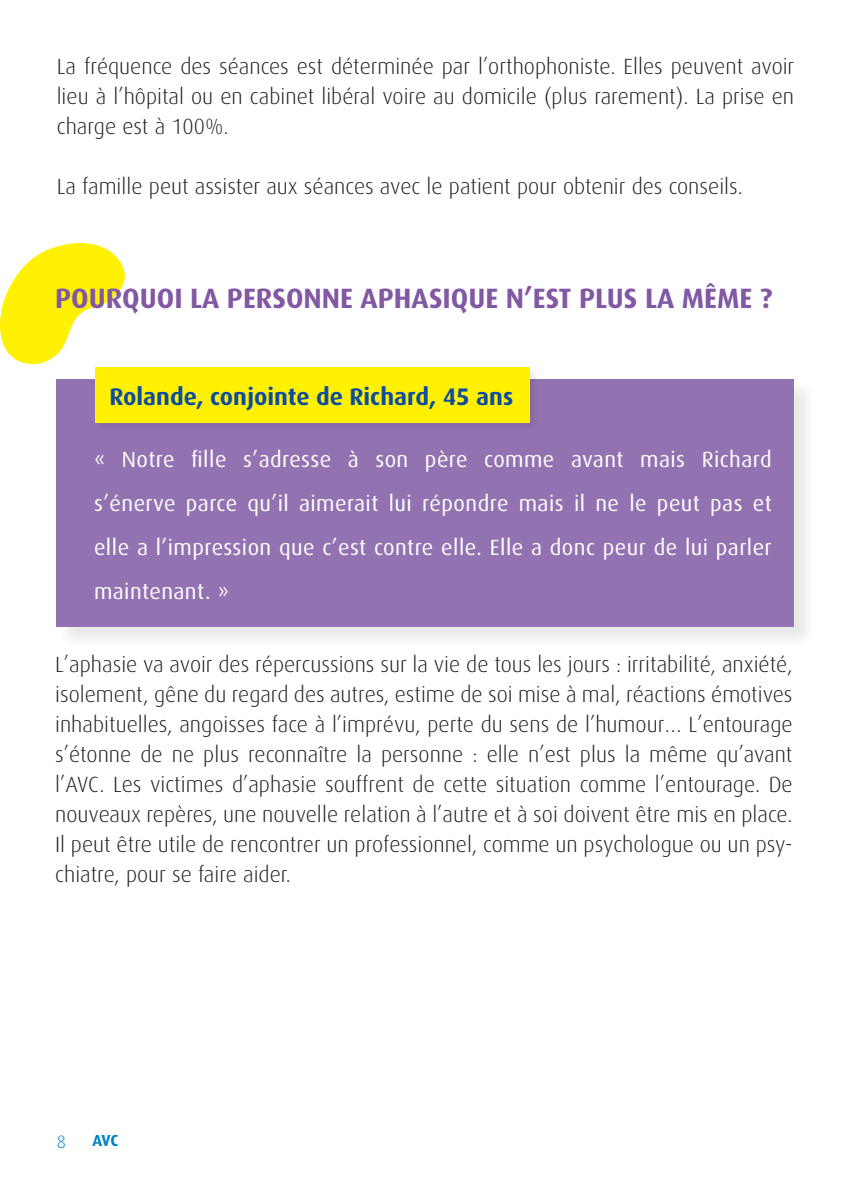
<style>
.page{position:relative;width:851px;height:1191px;background:#fff}
.page>*{position:absolute;margin:0;border:0;box-sizing:border-box;transform-origin:0 0}
.t1{font:700 28px "Dax";color:#8158a4}
.t2{font:700 24px "Dax";color:#0d4da1}
.t3{font:300 22px/30px "Dax";color:#231f20;text-align:justify}
.t4{font:22px/44px "Dax";letter-spacing:.02em;color:#fff;text-align:justify}
.t5{font:300 18px "Dax";color:#0082c7}
.t6{font:700 16px "Dax";color:#0082c7}
</style>
<div class="page">
<div style="left:57px;top:379px;width:759px;height:269px;background:#231f20;opacity:.1"></div>
<div style="left:57px;top:379px;width:737px;height:247px;background:#9372b2"></div>
<div style="left:93px;top:365px;width:447px;height:68px;background:#231f20;opacity:.1"></div>
<div style="left:95px;top:367px;width:434px;height:56px;background:#fff101"></div>
<svg style="left:0;top:243px;width:127px;height:124px"></svg>
<p class="t3" style="left:57px;top:51px;width:739px">La fréquence des séances est déterminée par l’orthophoniste. Elles peuvent avoir lieu à l’hôpital ou en cabinet libéral voire au domicile (plus rarement). La prise en charge est à 100%.</p>
<p class="t3" style="left:57px;top:171px;width:687px">La famille peut assister aux séances avec le patient pour obtenir des conseils.</p>
<p class="t1" style="left:55px;top:282px;width:718px">POURQUOI LA PERSONNE APHASIQUE N’EST PLUS LA MÊME ?</p>
<p class="t2" style="left:109px;top:383px;width:405px">Rolande, conjointe de Richard, 45 ans</p>
<p class="t4" style="left:94px;top:438px;width:679px">« Notre fille s’adresse à son père comme avant mais Richard s’énerve parce qu’il aimerait lui répondre mais il ne le peut pas et elle a l’impression que c’est contre elle. Elle a donc peur de lui parler maintenant. »</p>
<p class="t3" style="left:55px;top:649px;width:739px">L’aphasie va avoir des répercussions sur la vie de tous les jours : irritabilité, anxiété, isolement, gêne du regard des autres, estime de soi mise à mal, réactions émotives inhabituelles, angoisses face à l’imprévu, perte du sens de l’humour… L’entourage s’étonne de ne plus reconnaître la personne : elle n’est plus la même qu’avant l’AVC. Les victimes d’aphasie souffrent de cette situation comme l’entourage. De nouveaux repères, une nouvelle relation à l’autre et à soi doivent être mis en place.<br>Il peut être utile de rencontrer un professionnel, comme un psychologue ou un psy&shy;chiatre, pour se faire aider.</p>
<p class="t5" style="left:57px;top:1131px;width:11px">8</p>
<p class="t6" style="left:92px;top:1131px;width:27px">AVC</p>
</div>
